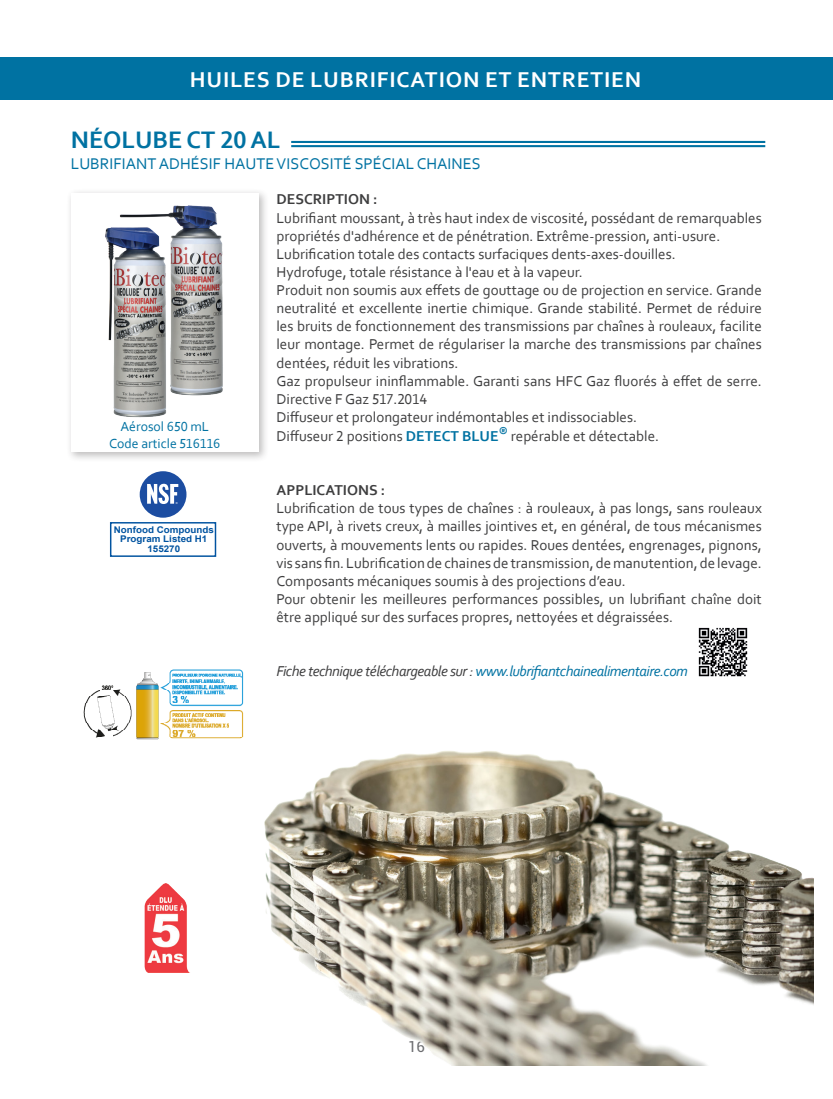
<style>
.page{position:relative;width:833px;height:1099px;background:#fff}
.page>*{position:absolute;margin:0;border:0;box-sizing:border-box;transform-origin:0 0}
.titre_français{font:700 25px "Corbel";color:#0072a2}
.titre_français-2{font:700 22.5px "Corbel";letter-spacing:.04em;color:#fff}
.titre_français-3{font:16.25px "Corbel";color:#0072a2}
.titre_français-4{font:15px/18.1px "Corbel";color:#3e3e3f}
.titre_français-5{font:italic 15px "Corbel";letter-spacing:-.03em;color:#0072a2}
.titre_français-6{font:700 15px "Corbel";color:#3e3e3f}
.t1{font:15px "Roboto";color:#6c6d70}
.titre_français-7{font:13.75px "Corbel";color:#0072a2}
.t2{font:700 9.25px/9.6px "Arial";color:#0153a0;text-align:center;scale:1.06 1}
.t3{font:2.75px "Arial";color:#fff}
.s1{font-weight:700;color:#0072a2}
.s2{color:#3e3e3f}
</style>
<div class="page">
<div style="left:66px;top:188px;width:203px;height:274px;background:#231f20;opacity:.3"></div>
<div style="left:71px;top:193px;width:188px;height:259px;background:#fff"></div>
<img style="left:105px;top:205px;width:118px;height:213px">
<hr style="left:291px;top:141px;width:474px;height:2px;background:#0072a2">
<hr style="left:291px;top:145px;width:474px;height:2px;background:#0072a2">
<div style="left:110px;top:522px;width:106px;height:35px;border:1px solid #0153a0"></div>
<div style="left:140px;top:471px;width:46px;height:46px;background:#1c4da1;border-radius:50%"></div>
<svg style="left:147px;top:484px;width:31px;height:20px"></svg>
<img style="left:145px;top:883px;width:44px;height:89px">
<img style="left:264px;top:751px;width:549px;height:314px">
<img style="left:83px;top:670px;width:161px;height:70px">
<img style="left:698px;top:627px;width:50px;height:50px">
<div style="left:0;top:58px;width:833px;height:42px;background:#0072a2"></div>
<p class="titre_français-2" style="left:190px;top:66px;width:453px">HUILES DE LUBRIFICATION ET ENTRETIEN</p>
<p class="titre_français" style="left:71px;top:124px;width:211px">NÉOLUBE CT 20 AL</p>
<p class="titre_français-3" style="left:71px;top:154px;width:411px">LUBRIFIANT ADHÉSIF HAUTE VISCOSITÉ SPÉCIAL CHAINES</p>
<p class="titre_français-7" style="left:120px;top:418px;width:90px">Aérosol 650 mL</p>
<p class="titre_français-7" style="left:109px;top:434px;width:113px">Code article 516116</p>
<p class="t3" style="left:176px;top:501px;width:3px">®</p>
<p class="t2" style="left:114px;top:524px;width:96px">Nonfood Compounds<br>Program Listed H1<br>155270</p>
<p class="titre_français-6" style="left:276px;top:190px;width:102px">DESCRIPTION :</p>
<p class="titre_français-4" style="left:276px;top:208px;width:487px">Lubrifiant moussant, à très haut index de viscosité, possédant de remarquables propriétés d'adhérence et de pénétration. Extrême-pression, anti-usure.</p>
<p class="titre_français-4" style="left:276px;top:244px;width:401px">Lubrification totale des contacts surfaciques dents-axes-douilles.</p>
<p class="titre_français-4" style="left:276px;top:262px;width:308px">Hydrofuge, totale résistance à l'eau et à la vapeur.</p>
<p class="titre_français-4" style="left:276px;top:280px;width:487px;text-align:justify">Produit non soumis aux effets de gouttage ou de projection en service. Grande neutralité et excellente inertie chimique. Grande stabilité. Permet de réduire les bruits de fonctionnement des transmissions par chaînes à rouleaux, facilite leur montage. Permet de régulariser la marche des transmissions par chaînes dentées, réduit les vibrations.</p>
<p class="titre_français-4" style="left:276px;top:371px;width:487px">Gaz propulseur ininflammable. Garanti sans HFC Gaz fluorés à effet de serre.<br>Directive F Gaz 517.2014</p>
<p class="titre_français-4" style="left:276px;top:407px;width:362px">Diffuseur et prolongateur indémontables et indissociables.</p>
<p class="titre_français-4" style="left:276px;top:426px;width:384px">Diffuseur 2 positions <span class="s1">DETECT BLUE</span><sup>®</sup> repérable et détectable.</p>
<p class="titre_français-6" style="left:276px;top:481px;width:110px">APPLICATIONS :</p>
<p class="titre_français-4" style="left:276px;top:499px;width:487px;text-align:justify">Lubrification de tous types de chaînes : à rouleaux, à pas longs, sans rouleaux type API, à rivets creux, à mailles jointives et, en général, de tous mécanismes ouverts, à mouvements lents ou rapides. Roues dentées, engrenages, pignons, vis sans fin. Lubrification de chaines de transmission, de manutention, de levage.</p>
<p class="titre_français-4" style="left:276px;top:571px;width:351px">Composants mécaniques soumis à des projections d’eau.</p>
<p class="titre_français-4" style="left:276px;top:589px;width:487px">Pour obtenir les meilleures performances possibles, un lubrifiant chaîne doit être appliqué sur des surfaces propres, nettoyées et dégraissées.</p>
<p class="titre_français-5" style="left:276px;top:661px;width:413px"><span class="s2">Fiche technique téléchargeable sur :</span> www.lubrifiantchainealimentaire.com</p>
<p class="t1" style="left:408px;top:1035px;width:18px">16</p>
</div>
